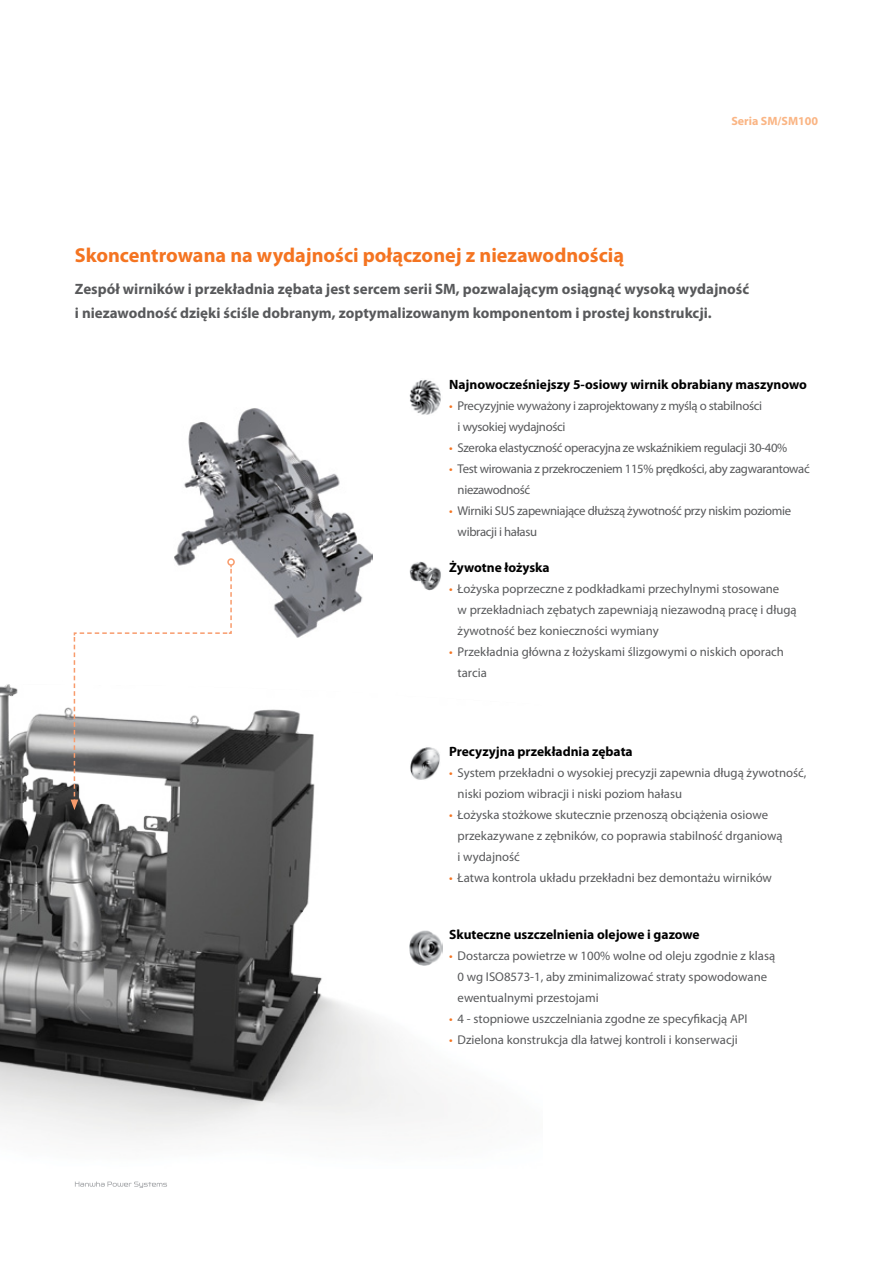
<style>
.page{position:relative;width:893px;height:1263px;background:#fff}
.page>*{position:absolute;margin:0;border:0;box-sizing:border-box;transform-origin:0 0}
.t1{font:700 20.25px "Myriad Pro";color:#f47421}
.t2{font:700 15px/24px "Myriad Pro";color:#58595b}
.t3{font:700 13.5px "Myriad Pro";color:#000}
.t4{font:12.75px/21px "Myriad Pro";color:#58595b}
.t5{font:12.75px/21px "Myriad Pro";letter-spacing:-.025em;color:#58595b}
.t6{font:700 12px "Myriad Pro";color:#fab584}
.s1{color:#f47421}
</style>
<div class="page">
<svg style="left:75px;top:1181px;width:92px;height:7px"></svg>
<img style="left:0;top:561px;width:443px;height:577px">
<img style="left:173px;top:408px;width:200px;height:230px">
<svg style="left:71px;top:563px;width:162px;height:247px"></svg>
<div style="left:227px;top:558px;width:8px;height:8px;border:2px solid #f89b6c;border-radius:50%"></div>
<img style="left:409px;top:379px;width:32px;height:36px">
<img style="left:408px;top:562px;width:34px;height:28px">
<img style="left:408px;top:746px;width:33px;height:34px">
<img style="left:408px;top:929px;width:34px;height:36px">
<h1 class="t1" style="left:75px;top:242px;width:551px">Skoncentrowana na wydajności połączonej z niezawodnością</h1>
<p class="t6" style="left:731px;top:114px;width:88px">Seria SM/SM100</p>
<p class="t2" style="left:75px;top:277px;width:676px">Zespół wirników i przekładnia zębata jest sercem serii SM, pozwalającym osiągnąć wysoką wydajność i niezawodność dzięki ściśle dobranym, zoptymalizowanym komponentom i prostej konstrukcji.</p>
<p class="t3" style="left:449px;top:375px;width:359px">Najnowocześniejszy 5-osiowy wirnik obrabiany maszynowo</p>
<p class="t5" style="left:458px;top:395px;width:306px;text-indent:-9px"><span class="s1">•</span> Precyzyjnie wyważony i zaprojektowany z myślą o stabilności i wysokiej wydajności</p>
<p class="t5" style="left:449px;top:437px;width:340px"><span class="s1">•</span> Szeroka elastyczność operacyjna ze wskaźnikiem regulacji 30-40%</p>
<p class="t5" style="left:458px;top:458px;width:354px;text-indent:-9px"><span class="s1">•</span> Test wirowania z przekroczeniem 115% prędkości, aby zagwarantować niezawodność</p>
<p class="t5" style="left:458px;top:500px;width:335px;text-indent:-9px"><span class="s1">•</span> Wirniki SUS zapewniające dłuższą żywotność przy niskim poziomie wibracji i hałasu</p>
<p class="t3" style="left:449px;top:559px;width:102px">Żywotne łożyska</p>
<p class="t4" style="left:458px;top:578px;width:341px;text-indent:-9px"><span class="s1">•</span> Łożyska poprzeczne z podkładkami przechylnymi stosowane<br>w przekładniach zębatych zapewniają niezawodną pracę i długą żywotność bez konieczności wymiany</p>
<p class="t4" style="left:458px;top:641px;width:328px;text-indent:-9px"><span class="s1">•</span> Przekładnia główna z łożyskami ślizgowymi o niskich oporach tarcia</p>
<p class="t3" style="left:449px;top:742px;width:185px">Precyzyjna przekładnia zębata</p>
<p class="t4" style="left:458px;top:762px;width:350px;text-indent:-9px"><span class="s1">•</span> System przekładni o wysokiej precyzji zapewnia długą żywotność, niski poziom wibracji i niski poziom hałasu</p>
<p class="t4" style="left:458px;top:804px;width:326px;text-indent:-9px"><span class="s1">•</span> Łożyska stożkowe skutecznie przenoszą obciążenia osiowe przekazywane z zębników, co poprawia stabilność drganiową i wydajność</p>
<p class="t4" style="left:449px;top:867px;width:324px"><span class="s1">•</span> Łatwa kontrola układu przekładni bez demontażu wirników</p>
<p class="t3" style="left:449px;top:926px;width:252px">Skuteczne uszczelnienia olejowe i gazowe</p>
<p class="t4" style="left:458px;top:945px;width:319px;text-indent:-9px"><span class="s1">•</span> Dostarcza powietrze w 100% wolne od oleju zgodnie z klasą<br>0 wg ISO8573-1, aby zminimalizować straty spowodowane ewentualnymi przestojami</p>
<p class="t4" style="left:449px;top:1008px;width:300px"><span class="s1">•</span> 4 - stopniowe uszczelniania zgodne ze specyfikacją API</p>
<p class="t4" style="left:449px;top:1029px;width:290px"><span class="s1">•</span> Dzielona konstrukcja dla łatwej kontroli i konserwacji</p>
</div>
